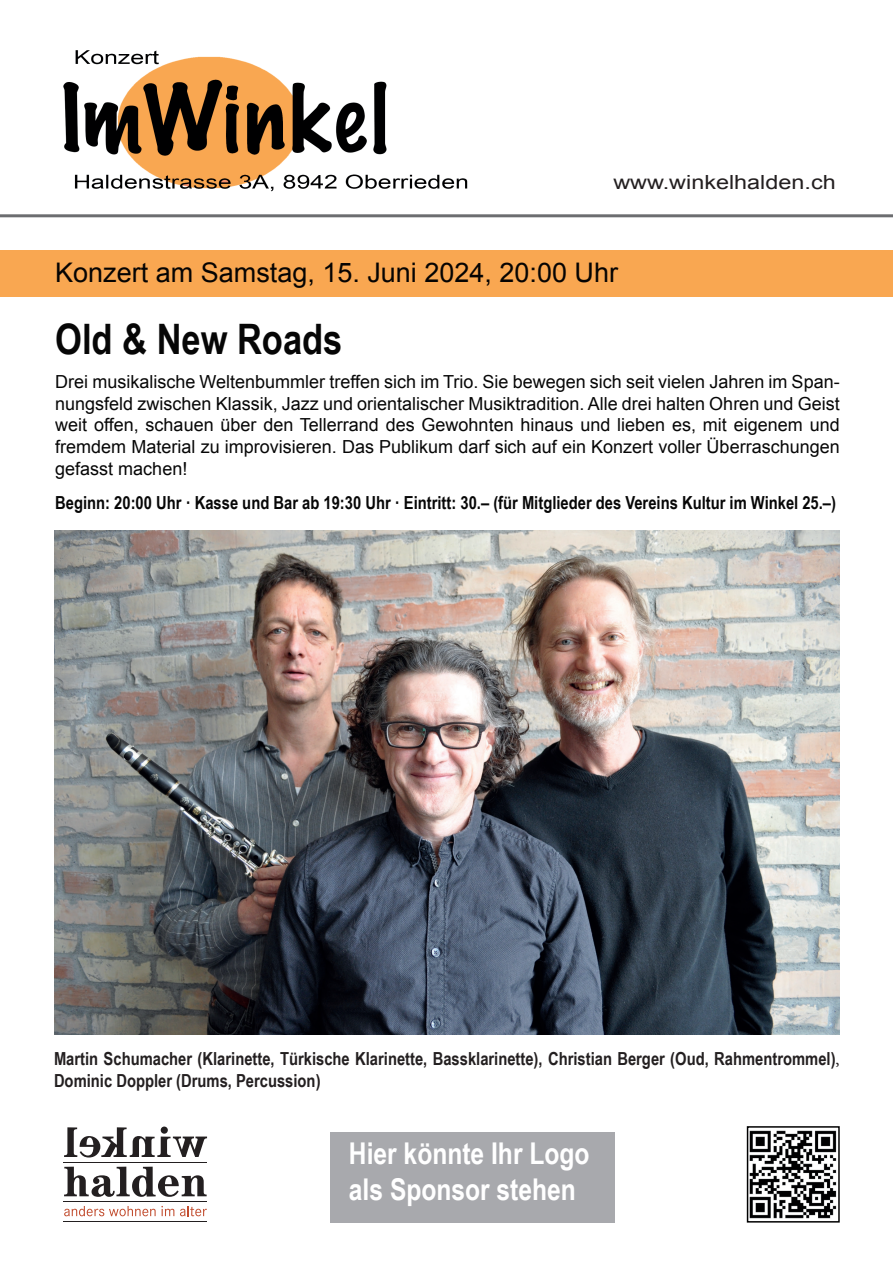
<style>
.page{position:relative;width:893px;height:1263px;background:#fff}
.page>*{position:absolute;margin:0;border:0;box-sizing:border-box;transform-origin:0 0}
.t1{font:700 42px "Arial Narrow";color:#000001}
.t2{font:700 30px/36px "Arial Narrow";color:#fff}
.t3{font:27px "Arial";color:#000001}
.t4{font:19.5px "Arial";color:#231f20;scale:1.2 1}
.t5{font:18px/21.6px "Arial";color:#000001;text-align:justify}
.t6{font:700 18px/21.6px "Arial Narrow";color:#231f20}
.t7{font:700 18px "Arial Narrow";color:#000001}
.s1{font-family:"Minion Pro";font-weight:400}
</style>
<div class="page">
<div style="left:0;top:250px;width:893px;height:47px;background:#f9a751"></div>
<img style="left:63px;top:50px;width:405px;height:142px">
<img style="left:54px;top:530px;width:786px;height:504px">
<hr style="left:0;top:214px;width:893px;height:3px;background:#6c6d70">
<hr style="left:64px;top:1162px;width:143px;height:1px;background:#231f20">
<hr style="left:64px;top:1201px;width:143px;height:1px;background:#231f20">
<hr style="left:64px;top:1221px;width:143px;height:1px;background:#231f20">
<svg style="left:64px;top:1126px;width:143px;height:31px"></svg>
<svg style="left:64px;top:1167px;width:143px;height:30px"></svg>
<svg style="left:64px;top:1206px;width:110px;height:10px"></svg>
<svg style="left:180px;top:1206px;width:27px;height:10px"></svg>
<div style="left:330px;top:1132px;width:284px;height:90px;background:#a8a9ad"></div>
<img style="left:750px;top:1130px;width:87px;height:89px">
<div style="left:747px;top:1126px;width:93px;height:96px;border:2px solid #000"></div>
<p class="t4" style="left:613px;top:169px;width:187px">www.winkelhalden.ch</p>
<h3 class="t3" style="left:55px;top:255px;width:564px">Konzert am Samstag, 15. Juni 2024, 20:00 Uhr</h3>
<h1 class="t1" style="left:55px;top:307px;width:289px">Old &amp; New Roads</h1>
<p class="t5" style="left:55px;top:371px;width:786px">Drei musikalische Weltenbummler treffen sich im Trio. Sie bewegen sich seit vielen Jahren im Span&shy;nungsfeld zwischen Klassik, Jazz und orientalischer Musiktradition. Alle drei halten Ohren und Geist weit offen, schauen über den Tellerrand des Gewohnten hinaus und lieben es, mit eigenem und fremdem Material zu improvisieren. Das Publikum darf sich auf ein Konzert voller Überraschungen gefasst machen!</p>
<p class="t7" style="left:55px;top:489px;width:782px">Beginn: 20:00 Uhr · Kasse und Bar ab 19:30 Uhr · Eintritt: 30.– (für Mitglieder des Vereins Kultur im Winkel 25.–)</p>
<p class="t6" style="left:54px;top:1047px;width:787px">Martin Schumacher (Klarinette, Türkische Klarinette, Bassklarinette), Christian Berger (Oud, Rahmentrommel)<span class="s1">,<br></span>Dominic Doppler (Drums, Percussion)</p>
<h2 class="t2" style="left:349px;top:1134px;width:242px">Hier könnte Ihr Logo als Sponsor stehen</h2>
</div>
